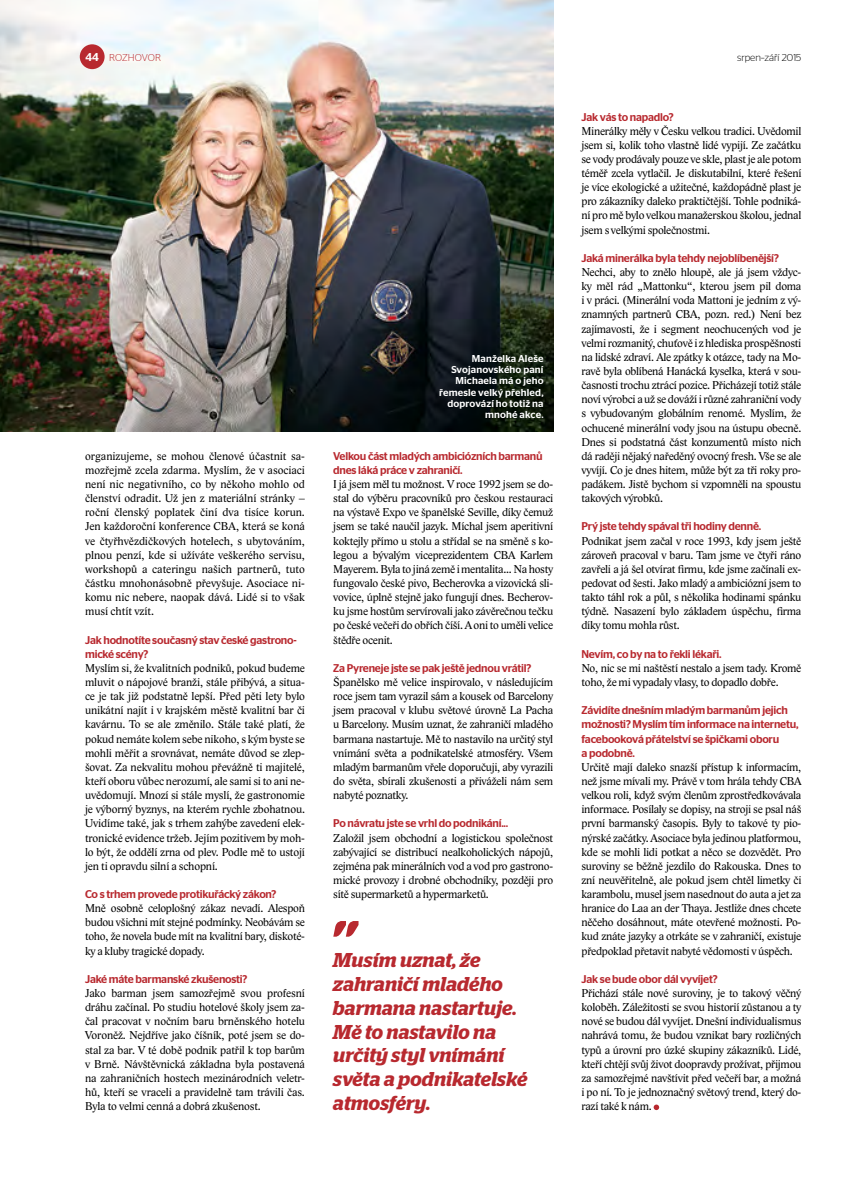
<style>
.page{position:relative;width:851px;height:1188px;background:#fff}
.page>*{position:absolute;margin:0;border:0;box-sizing:border-box;transform-origin:0 0}
.t1{font:italic 600 20px/23.8px "Stag";letter-spacing:.005em;color:#b8292f}
.t2{font:11.62px/14.1px "Lido STF";letter-spacing:-.02em;color:#000;text-align:justify}
.t3{font:500 11.25px/14.1px "Stag Sans";letter-spacing:-.02em;color:#b8292f}
.t4{font:500 10px/11.2px "Stag Sans";letter-spacing:.015em;color:#fff;text-align:right}
.t5{font:300 10px "Stag Sans";color:#000}
.t6{font:300 10px "Stag Sans";letter-spacing:.005em;color:#b8292f}
.s1{font-weight:500;font-size:11.38px;color:#fff}
</style>
<div class="page">
<img style="left:0;top:0;width:553px;height:431px">
<div style="left:80px;top:44px;width:25px;height:25px;background:#b8292f;border-radius:50%"></div>
<svg style="left:653px;top:1104px;width:6px;height:5px"></svg>
<svg style="left:333px;top:921px;width:25px;height:15px"></svg>
<p class="t6" style="left:85px;top:52px;width:77px"><span class="s1">44</span> ROZHOVOR</p>
<p class="t5" style="left:737px;top:52px;width:66px">srpen–září 2015</p>
<p class="t2" style="left:85px;top:449px;width:221px">organizujeme, se mohou členové účastnit sa&shy;mozřejmě zcela zdarma. Myslím, že v asociaci není nic negativního, co by někoho mohlo od členství odradit. Už jen z materiální stránky – roční členský poplatek činí dva tisíce korun.<br>Jen každoroční konference CBA, která se koná ve čtyřhvězdičkových hotelech, s ubytováním, plnou penzí, kde si užíváte veškerého servisu, workshopů a cateringu našich partnerů, tuto částku mnohonásobně převyšuje. Asociace ni&shy;komu nic nebere, naopak dává. Lidé si to však musí chtít vzít.</p>
<p class="t3" style="left:85px;top:632px;width:213px">Jak hodnotíte současný stav české gastrono&shy;mické scény?</p>
<p class="t2" style="left:85px;top:660px;width:221px">Myslím si, že kvalitních podniků, pokud budeme mluvit o nápojové branži, stále přibývá, a situa&shy;ce je tak již podstatně lepší. Před pěti lety bylo unikátní najít i v krajském městě kvalitní bar či kavárnu. To se ale změnilo. Stále také platí, že pokud nemáte kolem sebe nikoho, s kým byste se mohli měřit a srovnávat, nemáte důvod se zlep&shy;šovat. Za nekvalitu mohou převážně ti majitelé, kteří oboru vůbec nerozumí, ale sami si to ani ne&shy;uvědomují. Mnozí si stále myslí, že gastronomie je výborný byznys, na kterém rychle zbohatnou.<br>Uvidíme také, jak s trhem zahýbe zavedení elek&shy;tronické evidence tržeb. Jejím pozitivem by moh&shy;lo být, že oddělí zrna od plev. Podle mě to ustojí jen ti opravdu silní a schopní.</p>
<p class="t3" style="left:85px;top:886px;width:193px">Co s trhem provede protikuřácký zákon?</p>
<p class="t2" style="left:85px;top:901px;width:221px">Mně osobně celoplošný zákaz nevadí. Alespoň budou všichni mít stejné podmínky. Neobávám se toho, že novela bude mít na kvalitní bary, diskoté&shy;ky a kluby tragické dopady.</p>
<p class="t3" style="left:85px;top:971px;width:164px">Jaké máte barmanské zkušenosti?</p>
<p class="t2" style="left:85px;top:985px;width:221px">Jako barman jsem samozřejmě svou profesní dráhu začínal. Po studiu hotelové školy jsem za&shy;čal pracovat v nočním baru brněnského hotelu Voroněž. Nejdříve jako číšník, poté jsem se do&shy;stal za bar. V té době podnik patřil k top barům v Brně. Návštěvnická základna byla postavená na zahraničních hostech mezinárodních veletr&shy;hů, kteří se vraceli a pravidelně tam trávili čas.<br>Byla to velmi cenná a dobrá zkušenost.</p>
<p class="t4" style="left:439px;top:352px;width:106px">Manželka Aleše<br>Svojanovského paní<br>Michaela má o jeho řemesle velký přehled, doprovází ho totiž na mnohé akce.</p>
<p class="t3" style="left:333px;top:448px;width:211px">Velkou část mladých ambiciózních barmanů dnes láká práce v zahraničí.</p>
<p class="t2" style="left:333px;top:477px;width:221px">I já jsem měl tu možnost. V roce 1992 jsem se do&shy;stal do výběru pracovníků pro českou restauraci na výstavě Expo ve španělské Seville, díky čemuž jsem se také naučil jazyk. Míchal jsem aperitivní koktejly přímo u stolu a střídal se na směně s ko&shy;legou a bývalým viceprezidentem CBA Karlem Mayerem. Byla to jiná země i mentalita... Na hosty fungovalo české pivo, Becherovka a vizovická sli&shy;vovice, úplně stejně jako fungují dnes. Becherov&shy;ku jsme hostům servírovali jako závěrečnou tečku po české večeři do obřích číší. A oni to uměli velice štědře ocenit.</p>
<p class="t3" style="left:333px;top:660px;width:199px">Za Pyreneje jste se pak ještě jednou vrátil?</p>
<p class="t2" style="left:333px;top:675px;width:221px">Španělsko mě velice inspirovalo, v následujícím roce jsem tam vyrazil sám a kousek od Barcelony jsem pracoval v klubu světové úrovně La Pacha u Barcelony. Musím uznat, že zahraničí mladého barmana nastartuje. Mě to nastavilo na určitý styl vnímání světa a podnikatelské atmosféry. Všem mladým barmanům vřele doporučuji, aby vyrazili do světa, sbírali zkušenosti a přiváželi nám sem nabyté poznatky.</p>
<p class="t3" style="left:333px;top:816px;width:176px">Po návratu jste se vrhl do podnikání...</p>
<p class="t2" style="left:333px;top:830px;width:221px">Založil jsem obchodní a logistickou společnost zabývající se distribucí nealkoholických nápojů, zejména pak minerálních vod a vod pro gastrono&shy;mické provozy i drobné obchodníky, později pro sítě supermarketů a hypermarketů.</p>
<h1 class="t1" style="left:333px;top:948px;width:195px">Musím uznat, že zahraničí mladého barmana nastartuje.<br>Mě to nastavilo na určitý styl vnímání světa a podnikatelské atmosféry.</h1>
<p class="t3" style="left:581px;top:109px;width:94px">Jak vás to napadlo?</p>
<p class="t2" style="left:581px;top:124px;width:221px">Minerálky měly v Česku velkou tradici. Uvědomil jsem si, kolik toho vlastně lidé vypijí. Ze začátku se vody prodávaly pouze ve skle, plast je ale potom téměř zcela vytlačil. Je diskutabilní, které řešení je více ekologické a užitečné, každopádně plast je pro zákazníky daleko praktičtější. Tohle podniká&shy;ní pro mě bylo velkou manažerskou školou, jednal jsem s velkými společnostmi.</p>
<p class="t3" style="left:581px;top:251px;width:199px">Jaká minerálka byla tehdy nejoblíbenější?</p>
<p class="t2" style="left:581px;top:265px;width:221px">Nechci, aby to znělo hloupě, ale já jsem vždyc&shy;ky měl rád „Mattonku“, kterou jsem pil doma i v práci. (Minerální voda Mattoni je jedním z vý&shy;znamných partnerů CBA, pozn. red.) Není bez zajímavosti, že i segment neochucených vod je velmi rozmanitý, chuťově i z hlediska prospěšnosti na lidské zdraví. Ale zpátky k otázce, tady na Mo&shy;ravě byla oblíbená Hanácká kyselka, která v sou&shy;časnosti trochu ztrácí pozice. Přicházejí totiž stále noví výrobci a už se dováží i různé zahraniční vody s vybudovaným globálním renomé. Myslím, že ochucené minerální vody jsou na ústupu obecně.<br>Dnes si podstatná část konzumentů místo nich dá raději nějaký naředěný ovocný fresh. Vše se ale vyvíjí. Co je dnes hitem, může být za tři roky pro&shy;padákem. Jistě bychom si vzpomněli na spoustu takových výrobků.</p>
<p class="t3" style="left:581px;top:519px;width:181px">Prý jste tehdy spával tři hodiny denně.</p>
<p class="t2" style="left:581px;top:533px;width:221px">Podnikat jsem začal v roce 1993, kdy jsem ještě zároveň pracoval v baru. Tam jsme ve čtyři ráno zavřeli a já šel otvírat firmu, kde jsme začínali ex&shy;pedovat od šesti. Jako mladý a ambiciózní jsem to takto táhl rok a půl, s několika hodinami spánku týdně. Nasazení bylo základem úspěchu, firma díky tomu mohla růst.</p>
<p class="t3" style="left:581px;top:646px;width:142px">Nevím, co by na to řekli lékaři.</p>
<p class="t2" style="left:581px;top:660px;width:221px">No, nic se mi naštěstí nestalo a jsem tady. Kromě toho, že mi vypadaly vlasy, to dopadlo dobře.</p>
<p class="t3" style="left:581px;top:703px;width:218px">Závidíte dnešním mladým barmanům jejich možnosti? Myslím tím informace na internetu, facebooková přátelství se špičkami oboru<br>a podobně.</p>
<p class="t2" style="left:581px;top:759px;width:221px">Určitě mají daleko snazší přístup k informacím, než jsme mívali my. Právě v tom hrála tehdy CBA velkou roli, když svým členům zprostředkovávala informace. Posílaly se dopisy, na stroji se psal náš první barmanský časopis. Byly to takové ty pio&shy;nýrské začátky. Asociace byla jedinou platformou, kde se mohli lidi potkat a něco se dozvědět. Pro suroviny se běžně jezdilo do Rakouska. Dnes to zní neuvěřitelně, ale pokud jsem chtěl limetky či karambolu, musel jsem nasednout do auta a jet za hranice do Laa an der Thaya. Jestliže dnes chcete něčeho dosáhnout, máte otevřené možnosti. Po&shy;kud znáte jazyky a otrkáte se v zahraničí, existuje předpoklad přetavit nabyté vědomosti v úspěch.</p>
<p class="t3" style="left:581px;top:971px;width:138px">Jak se bude obor dál vyvíjet?</p>
<p class="t2" style="left:581px;top:985px;width:221px">Přichází stále nové suroviny, je to takový věčný koloběh. Záležitosti se svou historií zůstanou a ty nové se budou dál vyvíjet. Dnešní individualismus nahrává tomu, že budou vznikat bary rozličných typů a úrovní pro úzké skupiny zákazníků. Lidé, kteří chtějí svůj život doopravdy prožívat, přijmou za samozřejmé navštívit před večeří bar, a možná i po ní. To je jednoznačný světový trend, který do&shy;razí také k nám.</p>
</div>
